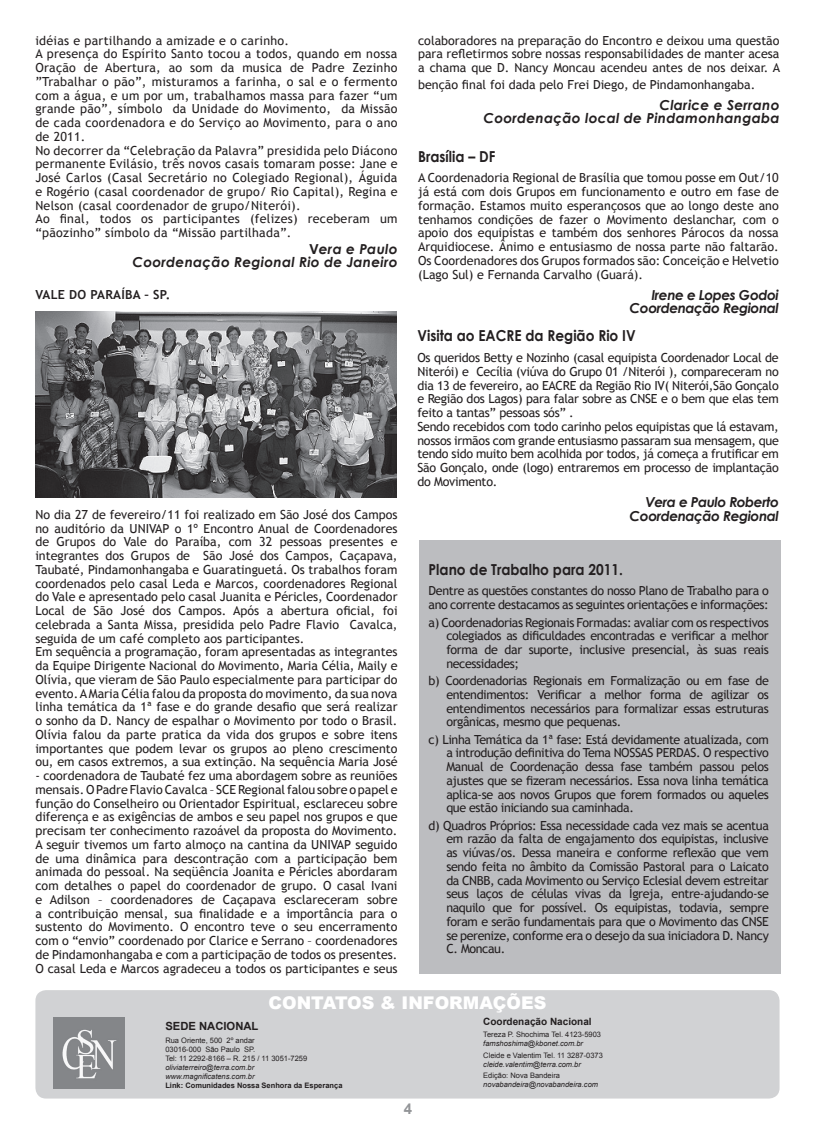
<style>
.page{position:relative;width:815px;height:1134px;background:#fff}
.page>*{position:absolute;margin:0;border:0;box-sizing:border-box;transform-origin:0 0}
.t1{font:900 17.5px "Arial";color:#fff}
.t2{font:700 15.12px "Century Gothic";color:#231f20;scale:.91 1}
.t3{font:700 15px "Arial";color:#939598}
.Título_3{font:italic 700 13.75px/13.8px "Century Gothic";letter-spacing:.02em;color:#231f20;text-align:right}
.Título_3-2{font:italic 700 13.75px/13.8px "Century Gothic";letter-spacing:-.03em;color:#231f20;text-align:right}
.t4{font:12.5px/13.8px "Trebuchet MS";color:#231f20;text-align:justify}
.t5{font:12.5px/13.8px "Trebuchet MS";letter-spacing:.02em;color:#231f20}
.t6{font:12.5px/13.8px "Trebuchet MS";letter-spacing:-.03em;color:#231f20}
.t7{font:700 12.5px "Trebuchet MS";letter-spacing:.02em;color:#231f20}
.t8{font:700 11.25px "Arial";color:#231f20}
.t9{font:700 10px "Arial";color:#231f20}
.t10{font:7.5px/9px "Arial";color:#231f20}
.t11{font:italic 7.5px/8.1px "Arial";color:#231f20}
.t12{font:700 7.5px "Arial";color:#231f20}
.s1{font-family:"Arial";font-style:normal}
.s2{font-style:italic}
.s3{font-style:normal}
</style>
<div class="page">
<div style="left:419px;top:540px;width:361px;height:434px;background:#bcbdc0"></div>
<div style="left:35px;top:990px;width:745px;height:108px;background:#d1d2d4;border-radius:11px"></div>
<img style="left:53px;top:1018px;width:71px;height:70px">
<img style="left:35px;top:311px;width:362px;height:186px">
<p class="t5" style="left:35px;top:34px;width:255px">idéias e partilhando a amizade e o carinho.</p>
<p class="t4" style="left:35px;top:47px;width:364px">A presença do Espírito Santo tocou a todos, quando em nossa Oração de Abertura, ao som da musica de Padre Zezinho ”Trabalhar o pão”, misturamos a farinha, o sal e o fermento com a água, e um por um, trabalhamos massa para fazer “um grande pão”, símbolo da Unidade do Movimento, da Missão de cada coordenadora e do Serviço ao Movimento, para o ano de 2011.</p>
<p class="t4" style="left:35px;top:144px;width:364px">No decorrer da “Celebração da Palavra” presidida pelo Diácono permanente Evilásio, três novos casais tomaram posse: Jane e José Carlos (Casal Secretário no Colegiado Regional), Águida e Rogério (casal coordenador de grupo/ Rio Capital), Regina e Nelson (casal coordenador de grupo/Niterói).</p>
<p class="t5" style="left:35px;top:212px;width:364px">Ao final, todos os participantes (felizes) receberam um “pãozinho” símbolo da “Missão partilhada”.</p>
<p class="Título_3" style="left:132px;top:241px;width:267px"><span class="s1">V</span>era e Paulo<br>Coordenação Regional Rio de Janeiro</p>
<p class="t7" style="left:35px;top:287px;width:136px">VALE DO PARAÍBA – SP.</p>
<p class="t4" style="left:35px;top:508px;width:364px">No dia 27 de fevereiro/11 foi realizado em São José dos Campos no auditório da UNIVAP o 1º Encontro Anual de Coordenadores de Grupos do Vale do Paraíba, com 32 pessoas presentes e integrantes dos Grupos de São José dos Campos, Caçapava, Taubaté, Pindamonhangaba e Guaratinguetá. Os trabalhos foram coordenados pelo casal Leda e Marcos, coordenadores Regional do Vale e apresentado pelo casal Juanita e Péricles, Coordenador Local de São José dos Campos. Após a abertura oficial, foi celebrada a Santa Missa, presidida pelo Padre Flavio Cavalca, seguida de um café completo aos participantes.</p>
<p class="t4" style="left:35px;top:645px;width:364px">Em sequência a programação, foram apresentadas as integrantes da Equipe Dirigente Nacional do Movimento, Maria Célia, Maily e Olívia, que vieram de São Paulo especialmente para participar do evento. A Maria Célia falou da proposta do movimento, da sua nova linha temática da 1ª fase e do grande desafio que será realizar o sonho da D. Nancy de espalhar o Movimento por todo o Brasil.<br>Olívia falou da parte pratica da vida dos grupos e sobre itens importantes que podem levar os grupos ao pleno crescimento ou, em casos extremos, a sua extinção. Na sequência Maria José</p>
<p class="t4" style="left:35px;top:769px;width:364px">- coordenadora de Taubaté fez uma abordagem sobre as reuniões mensais. O Padre Flavio Cavalca – SCE Regional falou sobre o papel e função do Conselheiro ou Orientador Espiritual, esclareceu sobre diferença e as exigências de ambos e seu papel nos grupos e que precisam ter conhecimento razoável da proposta do Movimento.<br>A seguir tivemos um farto almoço na cantina da UNIVAP seguido de uma dinâmica para descontração com a participação bem animada do pessoal. Na seqüência Joanita e Péricles abordaram com detalhes o papel do coordenador de grupo. O casal Ivani e Adilson – coordenadores de Caçapava esclareceram sobre a contribuição mensal, sua finalidade e a importância para o sustento do Movimento. O encontro teve o seu encerramento com o “envio” coordenado por Clarice e Serrano – coordenadores de Pindamonhangaba e com a participação de todos os presentes.<br>O casal Leda e Marcos agradeceu a todos os participantes e seus</p>
<p class="t4" style="left:418px;top:34px;width:364px">colaboradores na preparação do Encontro e deixou uma questão para refletirmos sobre nossas responsabilidades de manter acesa a chama que D. Nancy Moncau acendeu antes de nos deixar. A</p>
<p class="t4" style="left:418px;top:78px;width:339px">benção final foi dada pelo Frei Diego, de Pindamonhangaba.</p>
<p class="Título_3" style="left:483px;top:97px;width:298px">Clarice e Serrano<br>Coordenação local de Pindamonhangaba</p>
<p class="t2" style="left:418px;top:145px;width:86px">Brasília – DF</p>
<p class="t4" style="left:418px;top:171px;width:362px">A Coordenadoria Regional de Brasília que tomou posse em Out/10 já está com dois Grupos em funcionamento e outro em fase de formação. Estamos muito esperançosos que ao longo deste ano tenhamos condições de fazer o Movimento deslanchar, com o apoio dos equipistas e também dos senhores Párocos da nossa Arquidiocese. Ânimo e entusiasmo de nossa parte não faltarão.<br>Os Coordenadores dos Grupos formados são: Conceição e Helvetio (Lago Sul) e Fernanda Carvalho (Guará).</p>
<p class="Título_3-2" style="left:630px;top:287px;width:151px">Irene e Lopes Godoi<br>Coordenação Regional</p>
<p class="t2" style="left:417px;top:324px;width:241px">Visita ao EACRE da Região Rio IV</p>
<p class="t4" style="left:417px;top:351px;width:363px">Os queridos Betty e Nozinho (casal equipista Coordenador Local de Niterói) e Cecília (viúva do Grupo 01 /Niterói ), compareceram no dia 13 de fevereiro, ao EACRE da Região Rio IV( Niterói,São Gonçalo e Região dos Lagos) para falar sobre as CNSE e o bem que elas tem feito a tantas” pessoas sós” .</p>
<p class="t4" style="left:417px;top:420px;width:363px">Sendo recebidos com todo carinho pelos equipistas que lá estavam, nossos irmãos com grande entusiasmo passaram sua mensagem, que tendo sido muito bem acolhida por todos, já começa a frutificar em São Gonçalo, onde (logo) entraremos em processo de implantação do Movimento.</p>
<p class="Título_3-2" style="left:630px;top:494px;width:151px">Vera e Paulo Roberto<br>Coordenação Regional</p>
<p class="t2" style="left:429px;top:558px;width:215px">Plano de Trabalho para 2011.</p>
<p class="t6" style="left:429px;top:584px;width:342px">Dentre as questões constantes do nosso Plano de Trabalho para o ano corrente destacamos as seguintes orientações e informações:</p>
<p class="t4" style="left:446px;top:615px;width:324px;text-indent:-18px">a) Coordenadorias Regionais Formadas: avaliar com os respectivos colegiados as dificuldades encontradas e verificar a melhor forma de dar suporte, inclusive presencial, às suas reais necessidades;</p>
<p class="t4" style="left:446px;top:674px;width:324px;text-indent:-18px">b) Coordenadorias Regionais em Formalização ou em fase de entendimentos: Verificar a melhor forma de agilizar os entendimentos necessários para formalizar essas estruturas orgânicas, mesmo que pequenas.</p>
<p class="t4" style="left:446px;top:732px;width:324px;text-indent:-18px">c) Linha Temática da 1ª fase: Está devidamente atualizada, com a introdução definitiva do Tema NOSSAS PERDAS. O respectivo Manual de Coordenação dessa fase também passou pelos ajustes que se fizeram necessários. Essa nova linha temática aplica-se aos novos Grupos que forem formados ou aqueles que estão iniciando sua caminhada.</p>
<p class="t4" style="left:446px;top:818px;width:324px;text-indent:-18px">d) Quadros Próprios: Essa necessidade cada vez mais se acentua em razão da falta de engajamento dos equipistas, inclusive as viúvas/os. Dessa maneira e conforme reflexão que vem sendo feita no âmbito da Comissão Pastoral para o Laicato da CNBB, cada Movimento ou Serviço Eclesial devem estreitar seus laços de células vivas da Igreja, entre-ajudando-se naquilo que for possível. Os equipistas, todavia, sempre foram e serão fundamentais para que o Movimento das CNSE se perenize, conforme era o desejo da sua iniciadora D. Nancy C. Moncau.</p>
<p class="t1" style="left:269px;top:990px;width:279px">CONTATOS &amp; INFORMAÇÕES</p>
<p class="t8" style="left:165px;top:1019px;width:95px">SEDE NACIONAL</p>
<p class="t10" style="left:165px;top:1036px;width:91px">Rua Oriente, 500 2º andar<br>03016-000 São Paulo SP.</p>
<p class="t10" style="left:165px;top:1054px;width:143px">Tel: 11 2292-8166 – R. 215 / 11 3051-7259</p>
<p class="t11" style="left:165px;top:1063px;width:90px">oliviaterreiro@terra.com.br</p>
<p class="t11" style="left:165px;top:1072px;width:91px">www.magnificatens.com.br</p>
<p class="t12" style="left:165px;top:1080px;width:179px">Link: Comunidades Nossa Senhora da Esperança</p>
<p class="t3" style="left:404px;top:1099px;width:10px">4</p>
<p class="t9" style="left:483px;top:1015px;width:110px">Coordenação Nacional</p>
<p class="t10" style="left:483px;top:1030px;width:119px">Tereza P. Shochima Tel. 4123-5903 <span class="s2">famshoshima@kbonet.com.br</span></p>
<p class="t10" style="left:483px;top:1051px;width:121px">Cleide e Valentim Tel. 11 3287-0373 <span class="s2">cleide.valentim@terra.com.br</span></p>
<p class="t11" style="left:483px;top:1072px;width:116px"><span class="s3">Edição: Nova Bandeira </span>novabandeira@novabandeira.com</p>
</div>
